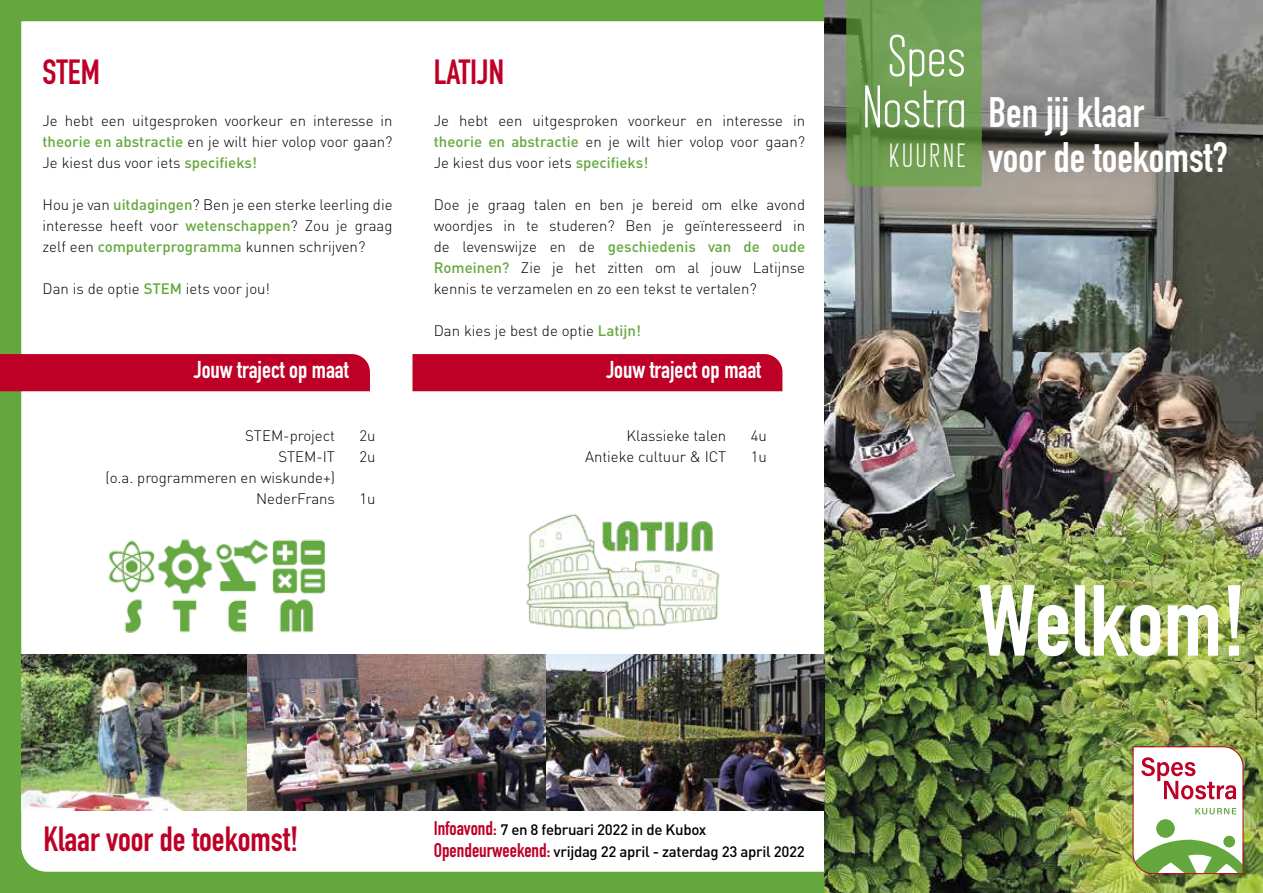
<style>
.page{position:relative;width:1263px;height:893px;background:#64a83d}
.page>*{position:absolute;margin:0;border:0;box-sizing:border-box;transform-origin:0 0}
.t1{font:700 99px "DIN Condensed";color:#fff}
.t2{font:50.55px/50.8px "Another Flight";color:#fff;text-align:center}
.t3{font:700 42px/45px "DIN Condensed";color:#fff}
.t4{font:700 34.5px "DIN Condensed";color:#be0027}
.t5{font:27.9px "Another Flight";letter-spacing:.1em;color:#fff}
.t6{font:700 24px "DIN Condensed";color:#fff}
.t7{font:300 15px/21px "DIN";color:#000;text-align:justify}
.t8{font:500 15px/22.5px "DIN";letter-spacing:-.02em;color:#000}
.s1{font-weight:500;color:#64a83d}
.s2{font-family:"DIN Condensed";font-weight:700;font-size:19.5px;color:#be0027}
</style>
<div class="page">
<div style="left:21px;top:21px;width:804px;height:851px;background:#fff"></div>
<img style="left:825px;top:0;width:438px;height:893px">
<svg style="left:1132px;top:746px;width:111px;height:128px"></svg>
<svg style="left:846px;top:0;width:136px;height:186px;background:#6c9b50"></svg>
<img style="left:89px;top:521px;width:263px;height:114px">
<div style="left:0;top:354px;width:370px;height:37px;background:#be0027"></div>
<div style="left:412px;top:354px;width:370px;height:37px;background:#be0027"></div>
<img style="left:504px;top:491px;width:236px;height:154px">
<img style="left:21px;top:654px;width:227px;height:156px">
<img style="left:248px;top:654px;width:298px;height:156px">
<img style="left:546px;top:654px;width:279px;height:156px">
<h3 class="t4" style="left:43px;top:49px;width:59px">STEM</h3>
<h3 class="t4" style="left:434px;top:49px;width:72px">LATIJN</h3>
<p class="t7" style="left:43px;top:110px;width:352px">Je hebt een uitgesproken voorkeur en interesse in <span class="s1">theorie en abstractie</span> en je wilt hier volop voor gaan?<br>Je kiest dus voor iets <span class="s1">specifieks!</span></p>
<p class="t7" style="left:43px;top:194px;width:352px">Hou je van <span class="s1">uitdagingen</span>? Ben je een sterke leerling die interesse heeft voor <span class="s1">wetenschappen</span>? Zou je graag zelf een <span class="s1">computerprogramma</span> kunnen schrijven?</p>
<p class="t7" style="left:43px;top:278px;width:229px">Dan is de optie <span class="s1">STEM</span> iets voor jou!</p>
<p class="t7" style="left:434px;top:110px;width:373px">Je hebt een uitgesproken voorkeur en interesse in <span class="s1">theorie en abstractie</span> en je wilt hier volop voor gaan?<br>Je kiest dus voor iets <span class="s1">specifieks!</span></p>
<p class="t7" style="left:434px;top:194px;width:373px">Doe je graag talen en ben je bereid om elke avond woordjes in te studeren? Ben je geïnteresseerd in de levenswijze en de <span class="s1">geschiedenis van de oude Romeinen?</span> Zie je het zitten om al jouw Latijnse kennis te verzamelen en zo een tekst te vertalen?</p>
<p class="t7" style="left:434px;top:320px;width:209px">Dan kies je best de optie <span class="s1">Latijn!</span></p>
<h3 class="t6" style="left:194px;top:353px;width:156px">Jouw traject op maat</h3>
<h3 class="t6" style="left:606px;top:353px;width:156px">Jouw traject op maat</h3>
<p class="t7" style="left:245px;top:425px;width:91px">STEM-project</p>
<p class="t7" style="left:359px;top:425px;width:18px">2u</p>
<p class="t7" style="left:278px;top:446px;width:58px">STEM-IT</p>
<p class="t7" style="left:359px;top:446px;width:18px">2u</p>
<p class="t7" style="left:105px;top:467px;width:231px;text-align:right">(o.a. programmeren en wiskunde+)<br>NederFrans</p>
<p class="t7" style="left:359px;top:488px;width:18px">1u</p>
<p class="t7" style="left:626px;top:425px;width:101px">Klassieke talen</p>
<p class="t7" style="left:751px;top:425px;width:18px">4u</p>
<p class="t7" style="left:585px;top:446px;width:143px">Antieke cultuur &amp; ICT</p>
<p class="t7" style="left:751px;top:446px;width:18px">1u</p>
<h2 class="t2" style="left:863px;top:30px;width:105px">Spes<br>Nostra</h2>
<h3 class="t5" style="left:889px;top:139px;width:79px">KUURNE</h3>
<h3 class="t3" style="left:988px;top:90px;width:241px">Ben jij klaar<br>voor de toekomst?</h3>
<h1 class="t1" style="left:978px;top:554px;width:270px">Welkom!</h1>
<h3 class="t4" style="left:43px;top:815px;width:256px">Klaar voor de toekomst!</h3>
<p class="t8" style="left:434px;top:817px;width:373px"><span class="s2">Infoavond:</span> 7 en 8 februari 2022 in de Kubox<br><span class="s2">Opendeurweekend:</span> vrijdag 22 april - zaterdag 23 april 2022</p>
</div>
